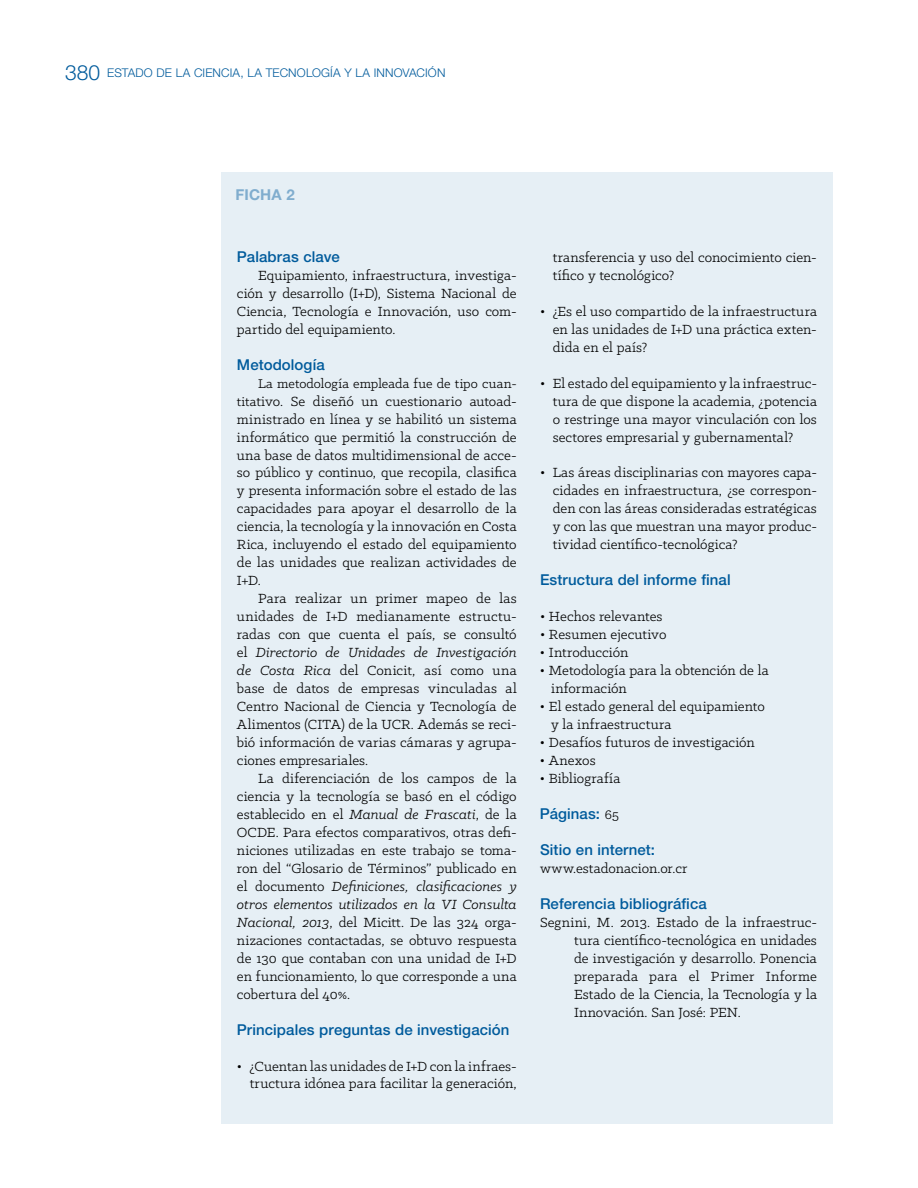
<style>
.page{position:relative;width:918px;height:1188px;background:#fff}
.page>*{position:absolute;margin:0;border:0;box-sizing:border-box;transform-origin:0 0}
.t1{font:15px/18px "Klinic Slab";letter-spacing:.005em;color:#000;text-align:justify}
.t2{font:500 15px "Helvetica Neue LT Std";letter-spacing:.005em;color:#005b9c}
.t3{font:700 15px "Helvetica Neue LT Std";letter-spacing:.01em;color:#80adce}
.t4{font:14.25px "Klinic Slab";letter-spacing:.005em;color:#000}
.t5{font:300 12px "Helvetica Neue LT Std";letter-spacing:.015em;color:#005b9c}
.s1{font-size:21px}
.s2{font-size:14.25px}
.s3{font-style:italic}
.s4{font-family:"Klinic Slab";font-weight:400;font-size:14.25px;color:#000}
</style>
<div class="page">
<div style="left:222px;top:172px;width:611px;height:952px;background:#e6eff5"></div>
<p class="t5" style="left:65px;top:66px;width:382px"><span class="s1">380</span> ESTADO DE LA CIENCIA, LA TECNOLOGÍA Y LA INNOVACIÓN</p>
<p class="t3" style="left:236px;top:185px;width:61px">FICHA 2</p>
<p class="t2" style="left:237px;top:248px;width:104px">Palabras clave</p>
<p class="t1" style="left:237px;top:266px;width:281px;text-indent:21px">Equipamiento, infraestructura, investiga&shy;ción y desarrollo (I+D), Sistema Nacional de Ciencia, Tecnología e Innovación, uso com&shy;partido del equipamiento.</p>
<p class="t2" style="left:237px;top:355px;width:89px">Metodología</p>
<p class="t4" style="left:258px;top:374px;width:260px">La metodología empleada fue de tipo cuan-</p>
<p class="t1" style="left:237px;top:392px;width:281px"><span class="s2">tita</span>tivo. Se diseñó un cuestionario autoad&shy;ministrado en línea y se habilitó un sistema informático que permitió la construcción de una base de datos multidimensional de acce&shy;so público y continuo, que recopila, clasifica y presenta información sobre el estado de las capacidades para apoyar el desarrollo de la ciencia, la tecnología y la innovación en Costa Rica, incluyendo el estado del equipamiento de las unidades que realizan actividades de I+D.</p>
<p class="t1" style="left:237px;top:589px;width:281px;text-indent:21px">Para realizar un primer mapeo de las unidades de I+D medianamente estructu&shy;radas con que cuenta el país, se consultó el <span class="s3">Directorio de Unidades de Investigación de Costa Rica</span> del Conicit, así como una base de datos de empresas vinculadas al Centro Nacional de Ciencia y Tecnología de Alimentos (CITA) de la UCR. Además se reci&shy;bió información de varias cámaras y agrupa&shy;ciones empresariales.</p>
<p class="t1" style="left:237px;top:769px;width:281px;text-indent:21px">La diferenciación de los campos de la ciencia y la tecnología se basó en el código establecido en el <span class="s3">Manual de Frascati</span>, de la OCDE. Para efectos comparativos, otras defi&shy;niciones utilizadas en este trabajo se toma&shy;ron del “Glosario de Términos” publicado en el documento <span class="s3">Definiciones, clasificaciones y otros elementos utilizados en la VI Consulta Nacional, 2013</span>, del Micitt. De las 324 orga&shy;nizaciones contactadas, se obtuvo respuesta de 130 que contaban con una unidad de I+D en funcionamiento, lo que corresponde a una cobertura del 40%.</p>
<p class="t2" style="left:237px;top:1020px;width:274px">Principales preguntas de investigación</p>
<p class="t1" style="left:237px;top:1056px;width:281px;text-align:right">• ¿Cuentan las unidades de I+D con la infraes&shy;tructura idónea para facilitar la generación,</p>
<p class="t1" style="left:553px;top:248px;width:266px">transferencia y uso del conocimiento cien&shy;tífico y tecnológico?</p>
<p class="t1" style="left:553px;top:302px;width:266px;text-indent:-13px">• ¿Es el uso compartido de la infraestructura en las unidades de I+D una práctica exten&shy;dida en el país?</p>
<p class="t1" style="left:553px;top:374px;width:266px;text-indent:-13px">• El estado del equipamiento y la infraestruc&shy;tura de que dispone la academia, ¿potencia o restringe una mayor vinculación con los sectores empresarial y gubernamental?</p>
<p class="t1" style="left:553px;top:463px;width:266px;text-indent:-13px">• Las áreas disciplinarias con mayores capa&shy;cidades en infraestructura, ¿se correspon&shy;den con las áreas consideradas estratégicas y con las que muestran una mayor produc&shy;tividad científico-tecnológica?</p>
<p class="t2" style="left:540px;top:571px;width:192px">Estructura del informe final</p>
<p class="t1" style="left:540px;top:607px;width:124px">• Hechos relevantes</p>
<p class="t1" style="left:540px;top:625px;width:128px">• Resumen ejecutivo</p>
<p class="t1" style="left:540px;top:643px;width:90px">• Introducción</p>
<p class="t1" style="left:551px;top:661px;width:219px;text-indent:-11px">• Metodología para la obtención de la información</p>
<p class="t1" style="left:551px;top:697px;width:215px;text-indent:-11px">• El estado general del equipamiento y la infraestructura</p>
<p class="t1" style="left:540px;top:733px;width:216px">• Desafíos futuros de investigación</p>
<p class="t1" style="left:540px;top:751px;width:57px">• Anexos</p>
<p class="t1" style="left:540px;top:769px;width:82px">• Bibliografía</p>
<p class="t2" style="left:540px;top:805px;width:80px">Páginas: <span class="s4">65</span></p>
<p class="t2" style="left:540px;top:841px;width:117px">Sitio en internet:</p>
<p class="t1" style="left:540px;top:859px;width:149px">www.estadonacion.or.cr</p>
<p class="t2" style="left:540px;top:894px;width:168px">Referencia bibliográfica</p>
<p class="t1" style="left:574px;top:913px;width:245px;text-indent:-34px">Segnini, M. 2013. Estado de la infraestruc&shy;tura científico-tecnológica en unidades de investigación y desarrollo. Ponencia preparada para el Primer Informe Estado de la Ciencia, la Tecnología y la Innovación. San José: PEN.</p>
</div>
